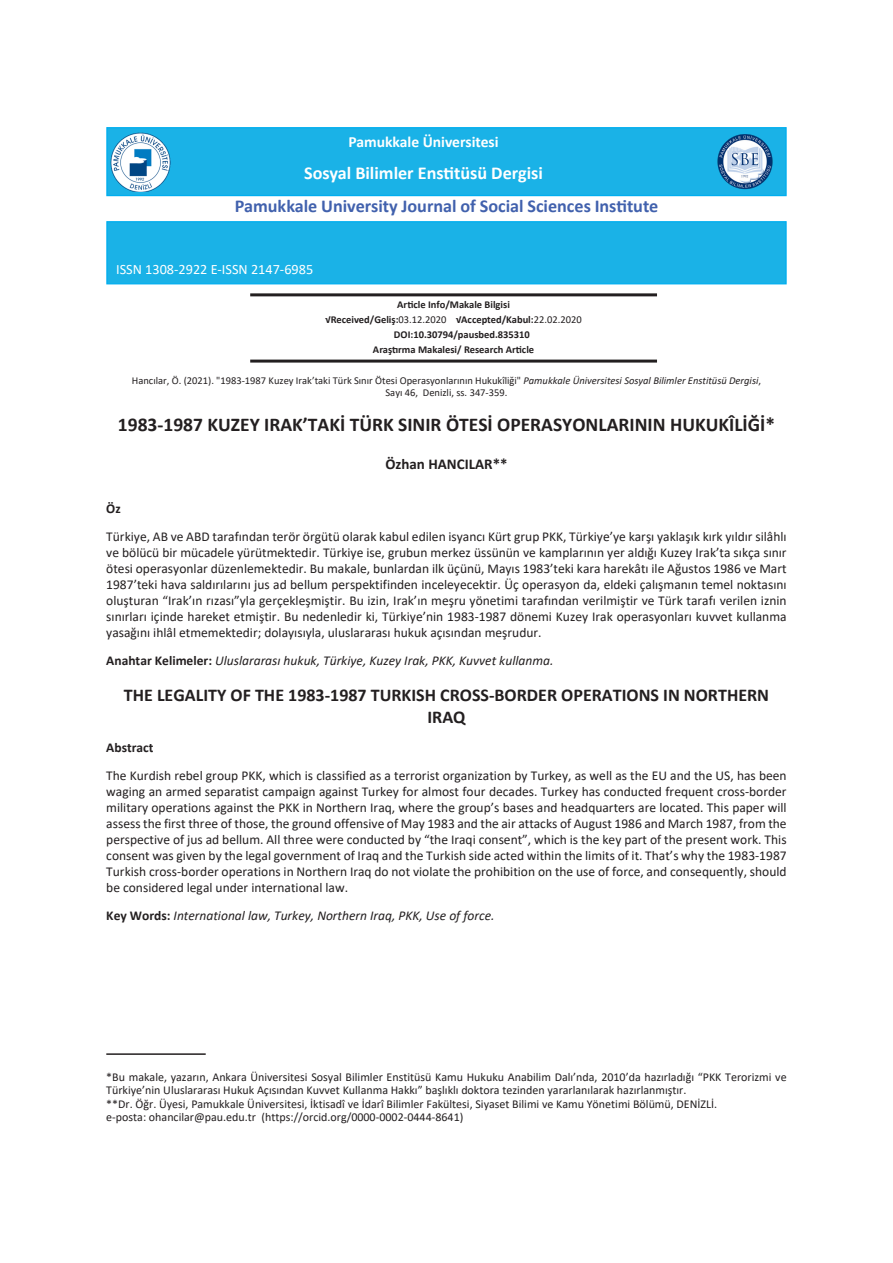
<style>
.page{position:relative;width:893px;height:1263px;background:#fff}
.page>*{position:absolute;margin:0;border:0;box-sizing:border-box;transform-origin:0 0}
.t1{font:700 19.5px "Calibri";color:#231f20}
.t2{font:700 18.15px "Calibri";color:#4161ad}
.t3{font:700 18.15px "Calibri";color:#fff}
.t4{font:700 18px/22.5px "Calibri";color:#231f20;text-align:center}
.t5{font:700 15.6px "Calibri";color:#fff}
.t6{font:700 15px "Calibri";color:#231f20}
.t7{font:14.25px "Calibri";color:#fff}
.t8{font:13.5px/15.9px "Calibri";color:#231f20;text-align:justify}
.t9{font:italic 13.5px "Calibri";color:#231f20}
.t10{font:700 13.5px "Calibri";color:#231f20}
.t11{font:12px/13.5px "Calibri";color:#231f20}
.t12{font:10.5px/12px "Calibri";color:#231f20;text-align:center}
.t13{font:700 10.5px "Calibri";color:#231f20}
.s1{font-weight:400}
.s2{font-style:italic}
.s3{font-weight:700;font-style:normal}
</style>
<div class="page">
<hr style="left:250px;top:293px;width:407px;height:3px;background:#231f20">
<hr style="left:250px;top:360px;width:407px;height:3px;background:#231f20">
<div style="left:106px;top:221px;width:681px;height:63px;background:#1ab2e7;border:1px solid #00aeef"></div>
<div style="left:106px;top:127px;width:681px;height:69px;background:#1ab2e7;border:1px solid #00aeef"></div>
<img style="left:717px;top:134px;width:56px;height:56px">
<img style="left:111px;top:133px;width:59px;height:59px">
<hr style="left:106px;top:1053px;width:100px;height:2px;background:#231f20">
<p class="t5" style="left:348px;top:131px;width:152px">Pamukkale Üniversitesi</p>
<h2 class="t3" style="left:304px;top:160px;width:240px">Sosyal Bilimler Enstitüsü Dergisi</h2>
<h2 class="t2" style="left:235px;top:194px;width:425px">Pamukkale University Journal of Social Sciences Institute</h2>
<p class="t7" style="left:116px;top:260px;width:199px">ISSN 1308-2922 E-ISSN 2147-6985</p>
<p class="t13" style="left:397px;top:297px;width:114px">Article Info/Makale Bilgisi</p>
<p class="t13" style="left:326px;top:312px;width:258px">√Received/Geliş:<span class="s1">03.12.2020</span> √Accepted/Kabul:<span class="s1">22.02.2020</span></p>
<p class="t13" style="left:394px;top:327px;width:137px">DOI:10.30794/pausbed.835310</p>
<p class="t13" style="left:373px;top:342px;width:163px">Araştırma Makalesi/ Research Article</p>
<p class="t12" style="left:132px;top:375px;width:631px">Hancılar, Ö. (2021). "1983-1987 Kuzey Irak’taki Türk Sınır Ötesi Operasyonlarının Hukukîliği" <span class="s2">Pamukkale Üniversitesi Sosyal Bilimler Enstitüsü Dergisi</span>,<br>Sayı 46, Denizli, ss. 347-359.</p>
<h1 class="t1" style="left:118px;top:411px;width:659px">1983-1987 KUZEY IRAK’TAKİ TÜRK SINIR ÖTESİ OPERASYONLARININ HUKUKÎLİĞİ*</h1>
<p class="t6" style="left:385px;top:453px;width:124px">Özhan HANCILAR**</p>
<p class="t10" style="left:106px;top:498px;width:16px">Öz</p>
<p class="t8" style="left:106px;top:528px;width:682px">Türkiye, AB ve ABD tarafından terör örgütü olarak kabul edilen isyancı Kürt grup PKK, Türkiye’ye karşı yaklaşık kırk yıldır silâhlı ve bölücü bir mücadele yürütmektedir. Türkiye ise, grubun merkez üssünün ve kamplarının yer aldığı Kuzey Irak’ta sıkça sınır ötesi operasyonlar düzenlemektedir. Bu makale, bunlardan ilk üçünü, Mayıs 1983’teki kara harekâtı ile Ağustos 1986 ve Mart 1987’teki hava saldırılarını jus ad bellum perspektifinden inceleyecektir. Üç operasyon da, eldeki çalışmanın temel noktasını oluşturan “Irak’ın rızası”yla gerçekleşmiştir. Bu izin, Irak’ın meşru yönetimi tarafından verilmiştir ve Türk tarafı verilen iznin sınırları içinde hareket etmiştir. Bu nedenledir ki, Türkiye’nin 1983-1987 dönemi Kuzey Irak operasyonları kuvvet kullanma yasağını ihlâl etmemektedir; dolayısıyla, uluslararası hukuk açısından meşrudur.</p>
<p class="t9" style="left:106px;top:651px;width:449px"><span class="s3">Anahtar Kelimeler:</span> Uluslararası hukuk, Türkiye, Kuzey Irak, PKK, Kuvvet kullanma.</p>
<h3 class="t4" style="left:124px;top:683px;width:647px">THE LEGALITY OF THE 1983-1987 TURKISH CROSS-BORDER OPERATIONS IN NORTHERN<br>IRAQ</h3>
<p class="t10" style="left:106px;top:738px;width:49px">Abstract</p>
<p class="t8" style="left:106px;top:767px;width:682px">The Kurdish rebel group PKK, which is classified as a terrorist organization by Turkey, as well as the EU and the US, has been waging an armed separatist campaign against Turkey for almost four decades. Turkey has conducted frequent cross-border military operations against the PKK in Northern Iraq, where the group’s bases and headquarters are located. This paper will assess the first three of those, the ground offensive of May 1983 and the air attacks of August 1986 and March 1987, from the perspective of jus ad bellum. All three were conducted by “the Iraqi consent”, which is the key part of the present work. This consent was given by the legal government of Iraq and the Turkish side acted within the limits of it. That’s why the 1983-1987<br>Turkish cross-border operations in Northern Iraq do not violate the prohibition on the use of force, and consequently, should be considered legal under international law.</p>
<p class="t9" style="left:106px;top:906px;width:390px"><span class="s3">Key Words:</span> International law, Turkey, Northern Iraq, PKK, Use of force.</p>
<p class="t11" style="left:106px;top:1069px;width:682px">*Bu makale, yazarın, Ankara Üniversitesi Sosyal Bilimler Enstitüsü Kamu Hukuku Anabilim Dalı’nda, 2010’da hazırladığı “PKK Terorizmi ve Türkiye’nin Uluslararası Hukuk Açısından Kuvvet Kullanma Hakkı” başlıklı doktora tezinden yararlanılarak hazırlanmıştır.<br>**Dr. Öğr. Üyesi, Pamukkale Üniversitesi, İktisadî ve İdarî Bilimler Fakültesi, Siyaset Bilimi ve Kamu Yönetimi Bölümü, DENİZLİ.<br>e-posta: ohancilar@pau.edu.tr (https://orcid.org/0000-0002-0444-8641)</p>
</div>
